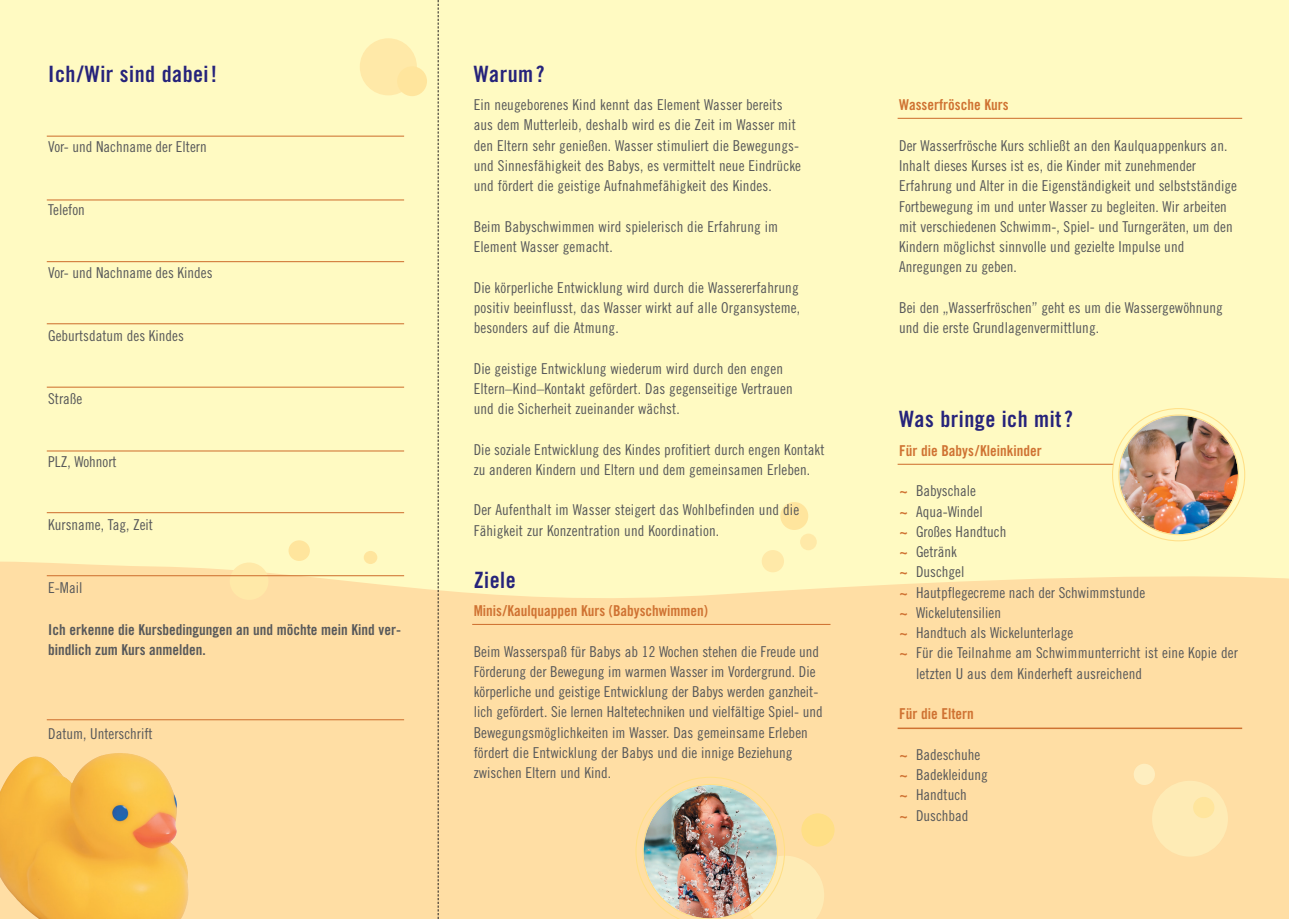
<style>
.page{position:relative;width:1289px;height:919px;background:#fff}
.page>*{position:absolute;margin:0;border:0;box-sizing:border-box;transform-origin:0 0}
.t1{font:22.5px "Trade Gothic Bold Cond Twenty";letter-spacing:.02em;color:#26237b}
.t2{font:15px/20.2px "Trade Gothic Cond Eighteen";letter-spacing:.005em;color:#57585a}
.t3{font:15px "Trade Gothic Bold Cond Twenty";color:#cf7232}
.t4{font:15px/20.2px "Trade Gothic Bold Cond Twenty";color:#57585a}
.s1{font-family:"Trade Gothic Bold Cond Twenty";color:#cf7232}
</style>
<div class="page">
<div style="left:0;top:0;width:1288px;height:918px;background:#fffac2"></div>
<svg style="left:0;top:561px;width:1288px;height:357px;background:#fedda0"></svg>
<div style="left:780px;top:502px;width:28px;height:28px;background:#ffe59d;border-radius:50%"></div>
<hr style="left:472px;top:624px;width:358px;height:1px;background:#cf7232">
<hr style="left:897px;top:118px;width:345px;height:1px;background:#cf7232">
<hr style="left:897px;top:463px;width:345px;height:2px;background:#cf7232">
<hr style="left:897px;top:727px;width:345px;height:2px;background:#cf7232">
<div style="left:360px;top:38px;width:57px;height:57px;background:#ffe9a8;border-radius:50%"></div>
<div style="left:397px;top:66px;width:30px;height:30px;background:#ffe59d;border-radius:50%"></div>
<div style="left:800px;top:533px;width:16px;height:17px;background:#ffe9a8;border-radius:50%"></div>
<div style="left:761px;top:550px;width:23px;height:22px;background:#ffe9a8;border-radius:50%"></div>
<div style="left:1151px;top:780px;width:76px;height:76px;background:#feebb5;border-radius:50%"></div>
<div style="left:1133px;top:763px;width:21px;height:22px;background:#feeec0;border-radius:50%"></div>
<div style="left:1193px;top:796px;width:21px;height:22px;background:#ffe59d;border-radius:50%"></div>
<img style="left:1111px;top:408px;width:134px;height:133px">
<hr style="left:47px;top:136px;width:357px;height:1px;background:#cf7232">
<hr style="left:47px;top:199px;width:357px;height:1px;background:#cf7232">
<hr style="left:47px;top:261px;width:357px;height:1px;background:#cf7232">
<hr style="left:47px;top:323px;width:357px;height:1px;background:#cf7232">
<hr style="left:47px;top:386px;width:357px;height:1px;background:#cf7232">
<hr style="left:47px;top:450px;width:357px;height:1px;background:#cf7232">
<hr style="left:47px;top:512px;width:357px;height:1px;background:#cf7232">
<div style="left:230px;top:562px;width:38px;height:38px;background:#ffe9a8;border-radius:50%"></div>
<div style="left:288px;top:540px;width:22px;height:21px;background:#ffe59d;border-radius:50%"></div>
<div style="left:364px;top:551px;width:13px;height:13px;background:#ffe59d;border-radius:50%"></div>
<img style="left:12px;top:756px;width:44px;height:15px">
<div style="left:801px;top:813px;width:33px;height:33px;background:#ffdf86;border-radius:50%"></div>
<img style="left:635px;top:776px;width:189px;height:142px">
<svg style="left:438px;top:0;width:1px;height:918px"></svg>
<hr style="left:47px;top:575px;width:357px;height:1px;background:#cf7232">
<hr style="left:47px;top:719px;width:357px;height:1px;background:#cf7232">
<h1 class="t1" style="left:48px;top:65px;width:170px">Ich/Wir sind dabei!</h1>
<p class="t2" style="left:48px;top:138px;width:160px">Vor- und Nachname der Eltern</p>
<p class="t2" style="left:48px;top:201px;width:38px">Telefon</p>
<p class="t2" style="left:48px;top:264px;width:166px">Vor- und Nachname des Kindes</p>
<p class="t2" style="left:48px;top:327px;width:137px">Geburtsdatum des Kindes</p>
<p class="t2" style="left:48px;top:390px;width:36px">Straße</p>
<p class="t2" style="left:48px;top:453px;width:70px">PLZ, Wohnort</p>
<p class="t2" style="left:48px;top:516px;width:106px">Kursname, Tag, Zeit</p>
<p class="t2" style="left:48px;top:579px;width:36px">E-Mail</p>
<p class="t4" style="left:48px;top:620px;width:354px">Ich erkenne die Kursbedingungen an und möchte mein Kind ver&shy;bindlich zum Kurs anmelden.</p>
<p class="t2" style="left:48px;top:724px;width:106px">Datum, Unterschrift</p>
<h1 class="t1" style="left:473px;top:65px;width:72px">Warum?</h1>
<p class="t2" style="left:473px;top:96px;width:329px">Ein neugeborenes Kind kennt das Element Wasser bereits aus dem Mutterleib, deshalb wird es die Zeit im Wasser mit den Eltern sehr genießen. Wasser stimuliert die Bewegungs&shy;und Sinnesfähigkeit des Babys, es vermittelt neue Eindrücke und fördert die geistige Aufnahmefähigkeit des Kindes.</p>
<p class="t2" style="left:473px;top:217px;width:306px">Beim Babyschwimmen wird spielerisch die Erfahrung im<br>Element Wasser gemacht.</p>
<p class="t2" style="left:473px;top:278px;width:328px;text-align:justify">Die körperliche Entwicklung wird durch die Wassererfahrung positiv beeinflusst, das Wasser wirkt auf alle Organsysteme, besonders auf die Atmung.</p>
<p class="t2" style="left:473px;top:359px;width:320px">Die geistige Entwicklung wiederum wird durch den engen<br>Eltern–Kind–Kontakt gefördert. Das gegenseitige Vertrauen und die Sicherheit zueinander wächst.</p>
<p class="t2" style="left:473px;top:440px;width:352px">Die soziale Entwicklung des Kindes profitiert durch engen Kontakt zu anderen Kindern und Eltern und dem gemeinsamen Erleben.</p>
<p class="t2" style="left:473px;top:501px;width:327px">Der Aufenthalt im Wasser steigert das Wohlbefinden und die<br>Fähigkeit zur Konzentration und Koordination.</p>
<h1 class="t1" style="left:473px;top:571px;width:43px">Ziele</h1>
<p class="t3" style="left:473px;top:605px;width:236px">Minis/Kaulquappen Kurs (Babyschwimmen)</p>
<p class="t2" style="left:473px;top:642px;width:351px">Beim Wasserspaß für Babys ab 12 Wochen stehen die Freude und Förderung der Bewegung im warmen Wasser im Vordergrund. Die körperliche und geistige Entwicklung der Babys werden ganzheit&shy;lich gefördert. Sie lernen Haltetechniken und vielfältige Spiel- und Bewegungsmöglichkeiten im Wasser. Das gemeinsame Erleben fördert die Entwicklung der Babys und die innige Beziehung zwischen Eltern und Kind.</p>
<p class="t3" style="left:899px;top:99px;width:111px">Wasserfrösche Kurs</p>
<p class="t2" style="left:899px;top:136px;width:339px">Der Wasserfrösche Kurs schließt an den Kaulquappenkurs an.<br>Inhalt dieses Kurses ist es, die Kinder mit zunehmender<br>Erfah rung und Alter in die Eigenständigkeit und selbstständige Fortbewegung im und unter Wasser zu begleiten. Wir arbeiten mit verschiedenen Schwimm-, Spiel- und Turngeräten, um den Kindern möglichst sinnvolle und gezielte Impulse und Anregungen zu geben.</p>
<p class="t2" style="left:899px;top:298px;width:325px">Bei den „Wasserfröschen” geht es um die Wassergewöhnung und die erste Grundlagenvermittlung.</p>
<h1 class="t1" style="left:899px;top:411px;width:175px">Was bringe ich mit?</h1>
<p class="t3" style="left:899px;top:445px;width:144px">Für die Babys/Kleinkinder</p>
<p class="t2" style="left:899px;top:482px;width:78px"><span class="s1">~</span> Babyschale</p>
<p class="t2" style="left:899px;top:502px;width:85px"><span class="s1">~</span> Aqua-Windel</p>
<p class="t2" style="left:899px;top:522px;width:109px"><span class="s1">~</span> Großes Handtuch</p>
<p class="t2" style="left:899px;top:543px;width:59px"><span class="s1">~</span> Getränk</p>
<p class="t2" style="left:899px;top:563px;width:67px"><span class="s1">~</span> Duschgel</p>
<p class="t2" style="left:899px;top:583px;width:248px"><span class="s1">~</span> Hautpflegecreme nach der Schwimmstunde</p>
<p class="t2" style="left:899px;top:603px;width:103px"><span class="s1">~</span> Wickelutensilien</p>
<p class="t2" style="left:899px;top:624px;width:176px"><span class="s1">~</span> Handtuch als Wickelunterlage</p>
<p class="t2" style="left:899px;top:644px;width:340px"><span class="s1">~</span> Für die Teilnahme am Schwimmunterricht ist eine Kopie der</p>
<p class="t2" style="left:916px;top:664px;width:227px">letzten U aus dem Kinderheft ausreichend</p>
<p class="t3" style="left:899px;top:708px;width:76px">Für die Eltern</p>
<p class="t2" style="left:899px;top:745px;width:90px"><span class="s1">~</span> Badeschuhe <span class="s1">~</span> Badekleidung <span class="s1">~</span> Handtuch<br><span class="s1">~</span> Duschbad</p>
</div>
